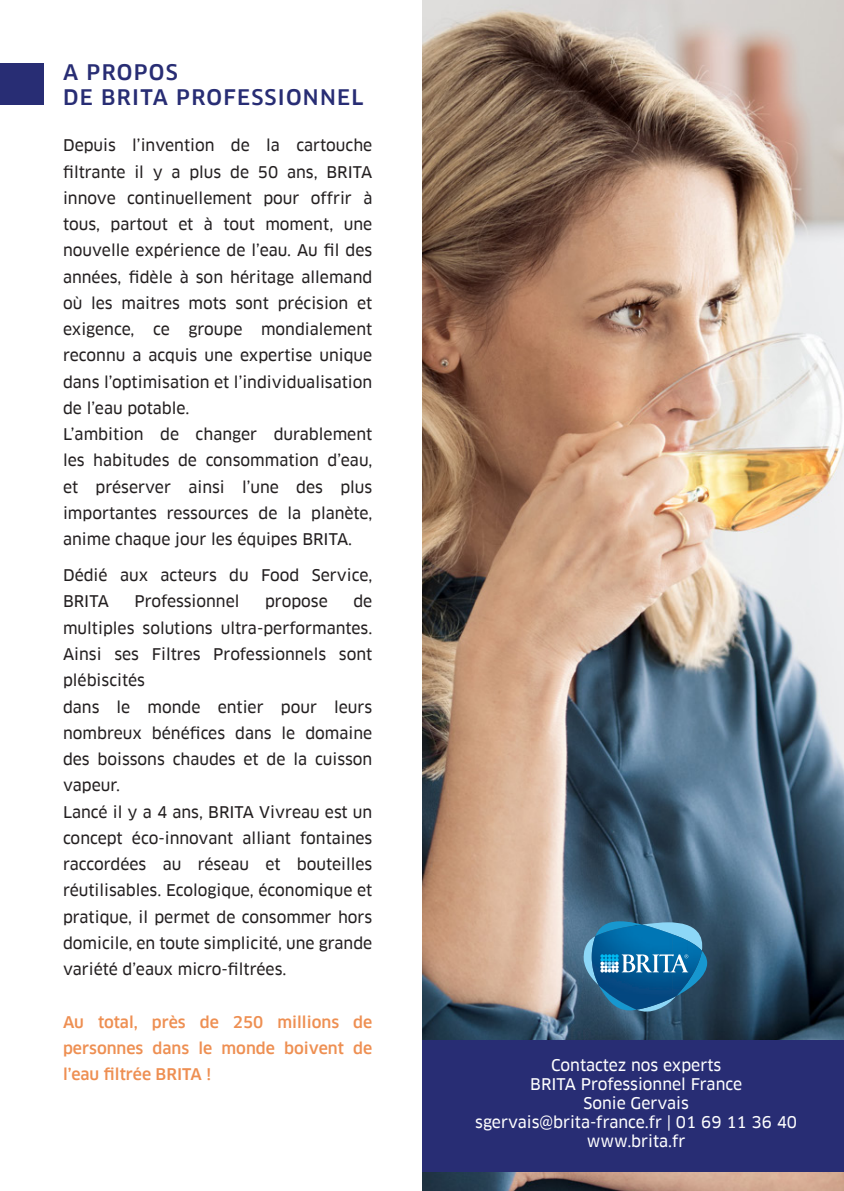
<style>
.page{position:relative;width:844px;height:1191px;background:#fff}
.page>*{position:absolute;margin:0;border:0;box-sizing:border-box;transform-origin:0 0}
.t1{font:500 21px "Clan Pro";letter-spacing:.06em;color:#282d74}
.t2{font:15.75px/26.2px "Clan Pro News";color:#231f20;text-align:justify}
.t3{font:15.75px "Clan Pro News";color:#fff}
.t4{font:500 15.75px/26.2px "Clan Pro";color:#ee8f52;text-align:justify}
</style>
<div class="page">
<img style="left:422px;top:0;width:421px;height:1191px">
<div style="left:422px;top:1040px;width:421px;height:131px;background:#282d74"></div>
<div style="left:0;top:63px;width:43px;height:41px;background:#282d74"></div>
<svg style="left:583px;top:921px;width:124px;height:94px;background:#29729e"></svg>
<p class="t1" style="left:63px;top:60px;width:116px">A PROPOS</p>
<p class="t1" style="left:63px;top:85px;width:302px">DE BRITA PROFESSIONNEL</p>
<p class="t2" style="left:63px;top:132px;width:311px">Depuis l’invention de la cartouche filtrante il y a plus de 50 ans, BRITA innove continuellement pour offrir à tous, partout et à tout moment, une nouvelle expérience de l’eau. Au fil des années, fidèle à son héritage allemand où les maitres mots sont précision et exigence, ce groupe mondialement reconnu a acquis une expertise unique dans l’optimisation et l’individualisation de l’eau potable.</p>
<p class="t2" style="left:63px;top:421px;width:311px">L’ambition de changer durablement les habitudes de consommation d’eau, et préserver ainsi l’une des plus importantes ressources de la planète, anime chaque jour les équipes BRITA.</p>
<p class="t2" style="left:63px;top:562px;width:311px">Dédié aux acteurs du Food Service,<br>BRITA</p>
<p class="t2" style="left:134px;top:588px;width:107px">Professionnel</p>
<p class="t2" style="left:265px;top:588px;width:64px">propose</p>
<p class="t2" style="left:63px;top:588px;width:311px;text-indent:290px">de multiples solutions ultra-performantes.<br>Ainsi ses Filtres Professionnels sont plébiscités</p>
<p class="t2" style="left:63px;top:693px;width:311px">dans le monde entier pour leurs nombreux bénéfices dans le domaine des boissons chaudes et de la cuisson vapeur.</p>
<p class="t2" style="left:63px;top:798px;width:311px">Lancé il y a 4 ans, BRITA Vivreau est un concept éco-innovant alliant fontaines raccordées au réseau et bouteilles réutilisables. Ecologique, économique et pratique, il permet de consommer hors domicile, en toute simplicité, une grande variété d’eaux micro-filtrées.</p>
<p class="t4" style="left:63px;top:1008px;width:311px">Au total, près de 250 millions de personnes dans le monde boivent de l’eau filtrée BRITA !</p>
<p class="t3" style="left:551px;top:1056px;width:172px">Contactez nos experts</p>
<p class="t3" style="left:530px;top:1075px;width:213px">BRITA Professionnel France</p>
<p class="t3" style="left:583px;top:1094px;width:107px">Sonie Gervais</p>
<p class="t3" style="left:475px;top:1112px;width:323px">sgervais@brita-france.fr | 01 69 11 36 40</p>
<p class="t3" style="left:586px;top:1131px;width:100px">www.brita.fr</p>
</div>
